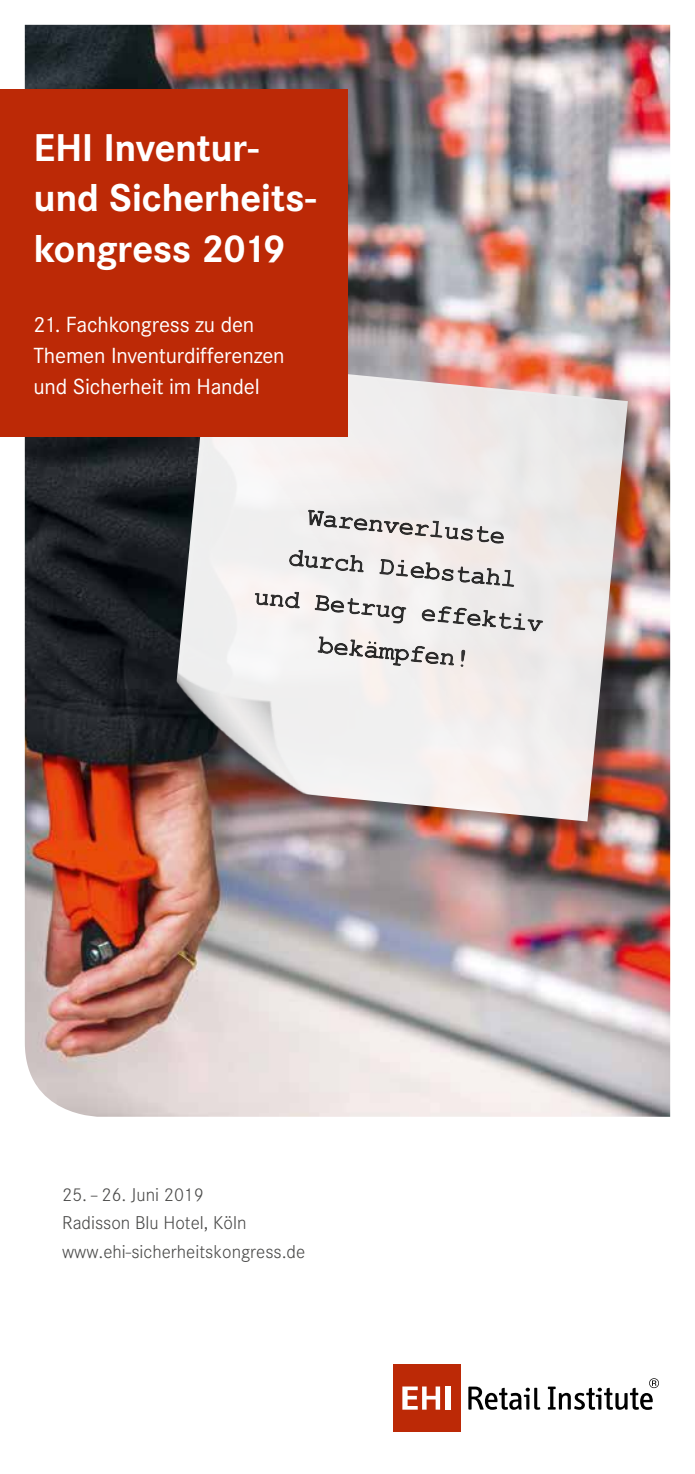
<style>
.page{position:relative;width:695px;height:1474px;background:#fff}
.page>*{position:absolute;margin:0;border:0;box-sizing:border-box;transform-origin:0 0}
.t1{font:700 40.25px/50.8px "Corporate S";letter-spacing:-.01em;color:#fff}
.t2{font:22.75px/30.6px "Corporate S";letter-spacing:-.01em;color:#fff}
.t3{font:300 19.25px/28.5px "Corporate S";color:#494948}
</style>
<div class="page">
<div style="left:392px;top:1364px;width:68px;height:67px;background:#bc2906"></div>
<svg style="left:468px;top:1386px;width:72px;height:23px"></svg>
<div style="left:445px;top:1386px;width:5px;height:23px;background:#fff"></div>
<svg style="left:402px;top:1386px;width:38px;height:23px"></svg>
<svg style="left:547px;top:1378px;width:112px;height:31px"></svg>
<img style="left:25px;top:25px;width:645px;height:1091px">
<div style="left:180px;top:364px;width:468px;height:477px;background:#000;opacity:.38"></div>
<img style="left:167px;top:360px;width:460px;height:461px">
<svg style="left:165px;top:480px;width:469px;height:228px;fill:#efedec"></svg>
<div style="left:0;top:89px;width:347px;height:348px;background:#bc2906"></div>
<h1 class="t1" style="left:34px;top:123px;width:284px">EHI Inventur&shy;und Sicherheits&shy;kongress 2019</h1>
<p class="t2" style="left:34px;top:310px;width:252px">21. Fachkongress zu den<br>Themen Inventurdifferenzen und Sicherheit im Handel</p>
<p class="t3" style="left:62px;top:1180px;width:245px">25. – 26. Juni 2019<br>Radisson Blu Hotel, Köln www.ehi-sicherheitskongress.de</p>
</div>
